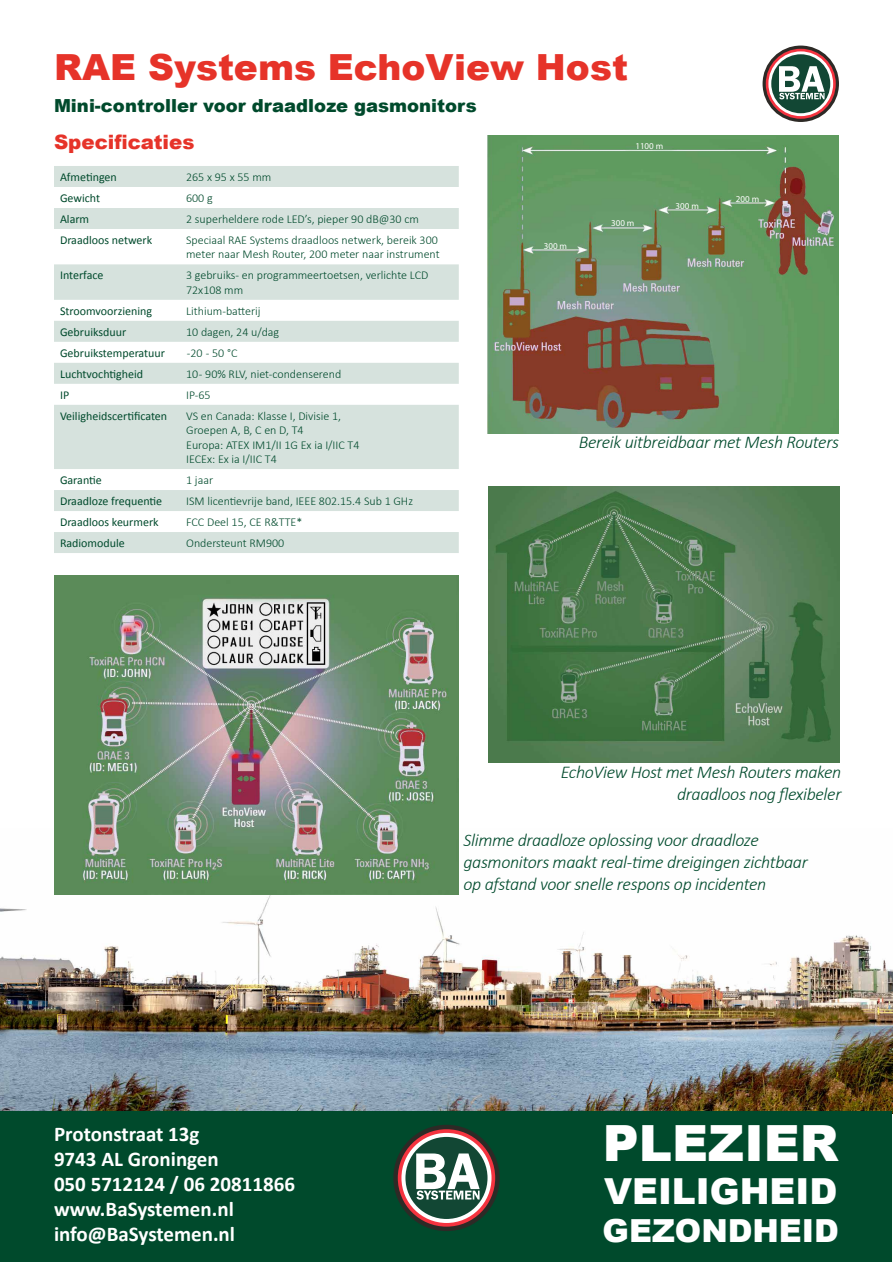
<style>
.page{position:relative;width:893px;height:1263px;background:#fff}
.page>*{position:absolute;margin:0;border:0;box-sizing:border-box;transform-origin:0 0}
.t1{font:900 49.95px "Arial";color:#fff}
.t2{font:900 36px "Arial";color:#e63329}
.t3{font:900 35.85px "Arial";color:#fff}
.t4{font:900 31.8px "Arial";color:#fff}
.t5{font:700 21px/25.2px "Calibri";color:#fff}
.t6{font:900 19.8px "Arial";color:#e63329}
.t7{font:italic 300 18px/21.6px "Calibri";letter-spacing:-.02em;color:#004a2c}
.t8{font:900 18px "Arial";color:#004a2c}
.t9{font:300 12px/14.4px "Calibri";color:#004a2c}
.t10{font:12px "Calibri";color:#004a2c}
.t11{font:9px "Myriad Pro";color:#fff}
</style>
<div class="page">
<img style="left:0;top:894px;width:893px;height:220px">
<svg style="left:763px;top:46px;width:76px;height:76px"></svg>
<svg style="left:766px;top:49px;width:70px;height:70px"></svg>
<svg style="left:768px;top:51px;width:65px;height:65px"></svg>
<div style="left:771px;top:54px;width:59px;height:59px;background:#124734;border-radius:50%"></div>
<svg style="left:779px;top:66px;width:46px;height:33px"></svg>
<div style="left:1px;top:1111px;width:891px;height:151px;background:#004a2c"></div>
<svg style="left:393px;top:1125px;width:107px;height:106px;background:#362b27"></svg>
<svg style="left:398px;top:1129px;width:97px;height:97px"></svg>
<svg style="left:401px;top:1133px;width:90px;height:90px"></svg>
<div style="left:405px;top:1137px;width:82px;height:82px;background:#124734;border-radius:50%"></div>
<svg style="left:416px;top:1153px;width:64px;height:46px"></svg>
<div style="left:54px;top:166px;width:405px;height:21px;background:#d6e2dd"></div>
<svg style="left:54px;top:208px;width:405px;height:345px;fill:#d6e2dd"></svg>
<img style="left:54px;top:575px;width:405px;height:319px">
<img style="left:488px;top:486px;width:352px;height:276px">
<img style="left:487px;top:135px;width:351px;height:299px">
<h2 class="t2" style="left:54px;top:41px;width:575px">RAE Systems EchoView Host</h2>
<h3 class="t8" style="left:54px;top:93px;width:424px">Mini-controller voor draadloze gasmonitors</h3>
<h3 class="t6" style="left:54px;top:128px;width:142px">Specificaties</h3>
<p class="t10" style="left:60px;top:169px;width:58px">Afmetingen</p>
<p class="t9" style="left:186px;top:170px;width:87px">265 x 95 x 55 mm</p>
<p class="t10" style="left:60px;top:190px;width:42px">Gewicht</p>
<p class="t9" style="left:186px;top:191px;width:28px">600 g</p>
<p class="t10" style="left:60px;top:211px;width:31px">Alarm</p>
<p class="t9" style="left:186px;top:212px;width:234px">2 superheldere rode LED’s, pieper 90 dB@30 cm</p>
<p class="t10" style="left:60px;top:232px;width:94px">Draadloos netwerk</p>
<p class="t9" style="left:186px;top:233px;width:255px">Speciaal RAE Systems draadloos netwerk, bereik 300 meter naar Mesh Router, 200 meter naar instrument</p>
<p class="t10" style="left:60px;top:268px;width:45px">Interface</p>
<p class="t9" style="left:186px;top:268px;width:244px">3 gebruiks- en programmeertoetsen, verlichte LCD<br>72x108 mm</p>
<p class="t10" style="left:60px;top:303px;width:94px">Stroomvoorziening</p>
<p class="t9" style="left:186px;top:303px;width:76px">Lithium-batterij</p>
<p class="t10" style="left:60px;top:324px;width:68px">Gebruiksduur</p>
<p class="t9" style="left:186px;top:324px;width:95px">10 dagen, 24 u/dag</p>
<p class="t10" style="left:60px;top:345px;width:107px">Gebruikstemperatuur</p>
<p class="t9" style="left:187px;top:345px;width:52px">-20 - 50 °C</p>
<p class="t10" style="left:60px;top:366px;width:85px">Luchtvochtigheid</p>
<p class="t9" style="left:186px;top:366px;width:157px">10 - 90% RLV, niet-condenserend</p>
<p class="t10" style="left:60px;top:387px;width:11px">IP</p>
<p class="t9" style="left:186px;top:387px;width:26px">IP-65</p>
<p class="t10" style="left:60px;top:408px;width:109px">Veiligheidscertificaten</p>
<p class="t9" style="left:186px;top:408px;width:175px">VS en Canada: Klasse I, Divisie 1,<br>Groepen A, B, C en D, T4<br>Europa: ATEX IM1/II 1G Ex ia I/IIC T4<br>IECEx: Ex ia I/IIC T4</p>
<p class="t10" style="left:60px;top:472px;width:43px">Garantie</p>
<p class="t9" style="left:186px;top:473px;width:28px">1 jaar</p>
<p class="t10" style="left:60px;top:493px;width:104px">Draadloze frequentie</p>
<p class="t9" style="left:186px;top:494px;width:228px">ISM licentievrije band, IEEE 802.15.4 Sub 1 GHz</p>
<p class="t10" style="left:60px;top:514px;width:100px">Draadloos keurmerk</p>
<p class="t9" style="left:186px;top:515px;width:118px">FCC Deel 15, CE R&amp;TTE*</p>
<p class="t10" style="left:60px;top:535px;width:66px">Radiomodule</p>
<p class="t9" style="left:186px;top:536px;width:100px">Ondersteunt RM900</p>
<p class="t11" style="left:544px;top:240px;width:25px">300 m</p>
<p class="t11" style="left:635px;top:140px;width:29px">1100 m</p>
<p class="t11" style="left:611px;top:218px;width:25px">300 m</p>
<p class="t11" style="left:676px;top:200px;width:25px">300 m</p>
<p class="t11" style="left:736px;top:193px;width:25px">200 m</p>
<h3 class="t7" style="left:579px;top:431px;width:262px">Bereik uitbreidbaar met Mesh Routers</h3>
<h3 class="t7" style="left:561px;top:761px;width:282px;text-align:right">EchoView Host met Mesh Routers maken draadloos nog flexibeler</h3>
<h3 class="t7" style="left:463px;top:829px;width:346px">Slimme draadloze oplossing voor draadloze gasmonitors maakt real-time dreigingen zichtbaar op afstand voor snelle respons op incidenten</h3>
<h3 class="t5" style="left:54px;top:1121px;width:242px">Protonstraat 13g<br>9743 AL Groningen<br>050 5712124 / 06 20811866 www.BaSystemen.nl info@BaSystemen.nl</h3>
<h1 class="t1" style="left:603px;top:1106px;width:237px">PLEZIER</h1>
<h3 class="t3" style="left:604px;top:1165px;width:235px">VEILIGHEID</h3>
<h3 class="t4" style="left:603px;top:1207px;width:238px">GEZONDHEID</h3>
</div>
